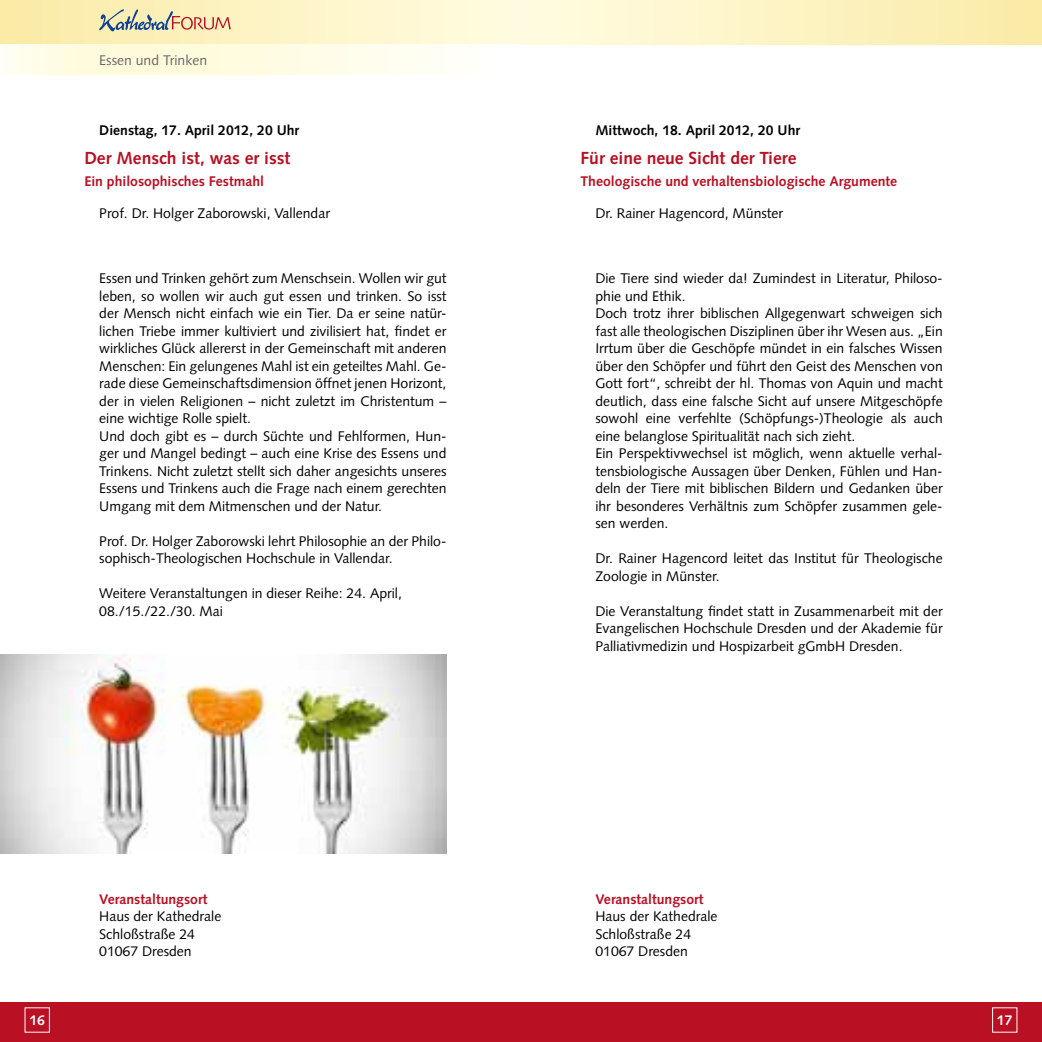
<style>
.page{position:relative;width:1042px;height:1042px;background:#fff}
.page>*{position:absolute;margin:0;border:0;box-sizing:border-box;transform-origin:0 0}
.t1{font:700 17.5px "Syntax";color:#b91023}
.t2{font:14px/17.5px "Syntax";color:#000}
.t3{font:700 14px "Syntax";color:#b91023}
.t4{font:700 14px "Syntax";color:#000}
.t5{font:14px "Syntax";color:#68676c}
.t6{font:700 14px "Syntax";color:#fff}
</style>
<div class="page">
<div style="left:521px;top:1002px;width:521px;height:40px;background:#b91023"></div>
<div style="left:0;top:1002px;width:521px;height:40px;background:#b91023"></div>
<div style="left:0;top:0;width:521px;height:45px;background:linear-gradient(to right,#faeba6,#fffce2)"></div>
<div style="left:521px;top:0;width:521px;height:45px;background:linear-gradient(to right,#fffce2,#faeba7)"></div>
<img style="left:0;top:655px;width:446px;height:198px">
<svg style="left:11px;top:45px;width:416px;height:29px;background:#fffce3"></svg>
<svg style="left:99px;top:9px;width:132px;height:22px;background:#d3c4a8"></svg>
<p class="t5" style="left:99px;top:52px;width:109px">Essen und Trinken</p>
<p class="t4" style="left:99px;top:122px;width:201px">Dienstag, 17. April 2012, 20 Uhr</p>
<p class="t1" style="left:84px;top:148px;width:207px">Der Mensch ist, was er isst</p>
<p class="t3" style="left:84px;top:173px;width:181px">Ein philosophisches Festmahl</p>
<p class="t2" style="left:99px;top:204px;width:232px">Prof. Dr. Holger Zaborowski, Vallendar</p>
<p class="t2" style="left:99px;top:270px;width:349px">Essen und Trinken gehört zum Menschsein. Wollen wir gut leben, so wollen wir auch gut essen und trinken. So isst der Mensch nicht einfach wie ein Tier. Da er seine natür&shy;lichen Triebe immer kultiviert und zivilisiert hat, findet er wirkliches Glück allererst in der Gemeinschaft mit anderen Menschen: Ein gelungenes Mahl ist ein geteiltes Mahl. Ge&shy;rade diese Gemeinschaftsdimension öffnet jenen Horizont, der in vielen Religionen – nicht zuletzt im Christentum – eine wichtige Rolle spielt.<br>Und doch gibt es – durch Süchte und Fehlformen, Hun&shy;ger und Mangel bedingt – auch eine Krise des Essens und Trinkens. Nicht zuletzt stellt sich daher angesichts unseres Essens und Trinkens auch die Frage nach einem gerechten Umgang mit dem Mitmenschen und der Natur.</p>
<p class="t2" style="left:99px;top:532px;width:349px">Prof. Dr. Holger Zaborowski lehrt Philosophie an der Philo&shy;sophisch-Theologischen Hochschule in Vallendar.</p>
<p class="t2" style="left:99px;top:585px;width:304px">Weitere Veranstaltungen in dieser Reihe: 24. April,<br>08./15./22./30. Mai</p>
<p class="t3" style="left:99px;top:891px;width:110px">Veranstaltungsort</p>
<p class="t2" style="left:99px;top:907px;width:124px">Haus der Kathedrale<br>Schloßstraße 24<br>01067 Dresden</p>
<p class="t4" style="left:595px;top:122px;width:206px">Mittwoch, 18. April 2012, 20 Uhr</p>
<p class="t1" style="left:580px;top:148px;width:217px">Für eine neue Sicht der Tiere</p>
<p class="t3" style="left:580px;top:173px;width:318px">Theologische und verhaltensbiologische Argumente</p>
<p class="t2" style="left:595px;top:204px;width:189px">Dr. Rainer Hagencord, Münster</p>
<p class="t2" style="left:595px;top:270px;width:349px">Die Tiere sind wieder da! Zumindest in Literatur, Philoso&shy;phie und Ethik.<br>Doch trotz ihrer biblischen Allgegenwart schweigen sich fast alle theologischen Disziplinen über ihr Wesen aus. „Ein Irrtum über die Geschöpfe mündet in ein falsches Wissen über den Schöpfer und führt den Geist des Menschen von Gott fort“, schreibt der hl. Thomas von Aquin und macht deutlich, dass eine falsche Sicht auf unsere Mitgeschöpfe sowohl eine verfehlte (Schöpfungs-)Theologie als auch eine belanglose Spiritualität nach sich zieht.<br>Ein Perspektivwechsel ist möglich, wenn aktuelle verhal&shy;tensbiologische Aussagen über Denken, Fühlen und Han&shy;deln der Tiere mit biblischen Bildern und Gedanken über ihr besonderes Verhältnis zum Schöpfer zusammen gele&shy;sen werden.</p>
<p class="t2" style="left:595px;top:550px;width:349px">Dr. Rainer Hagencord leitet das Institut für Theologische<br>Zoologie in Münster.</p>
<p class="t2" style="left:595px;top:602px;width:349px;text-align:justify">Die Veranstaltung findet statt in Zusammenarbeit mit der Evangelischen Hochschule Dresden und der Akademie für Palliativmedizin und Hospizarbeit gGmbH Dresden.</p>
<p class="t3" style="left:595px;top:891px;width:110px">Veranstaltungsort</p>
<p class="t2" style="left:595px;top:907px;width:124px">Haus der Kathedrale<br>Schloßstraße 24<br>01067 Dresden</p>
<p class="t6" style="left:29px;top:1012px;width:17px">16</p>
<p class="t6" style="left:997px;top:1012px;width:17px">17</p>
</div>
